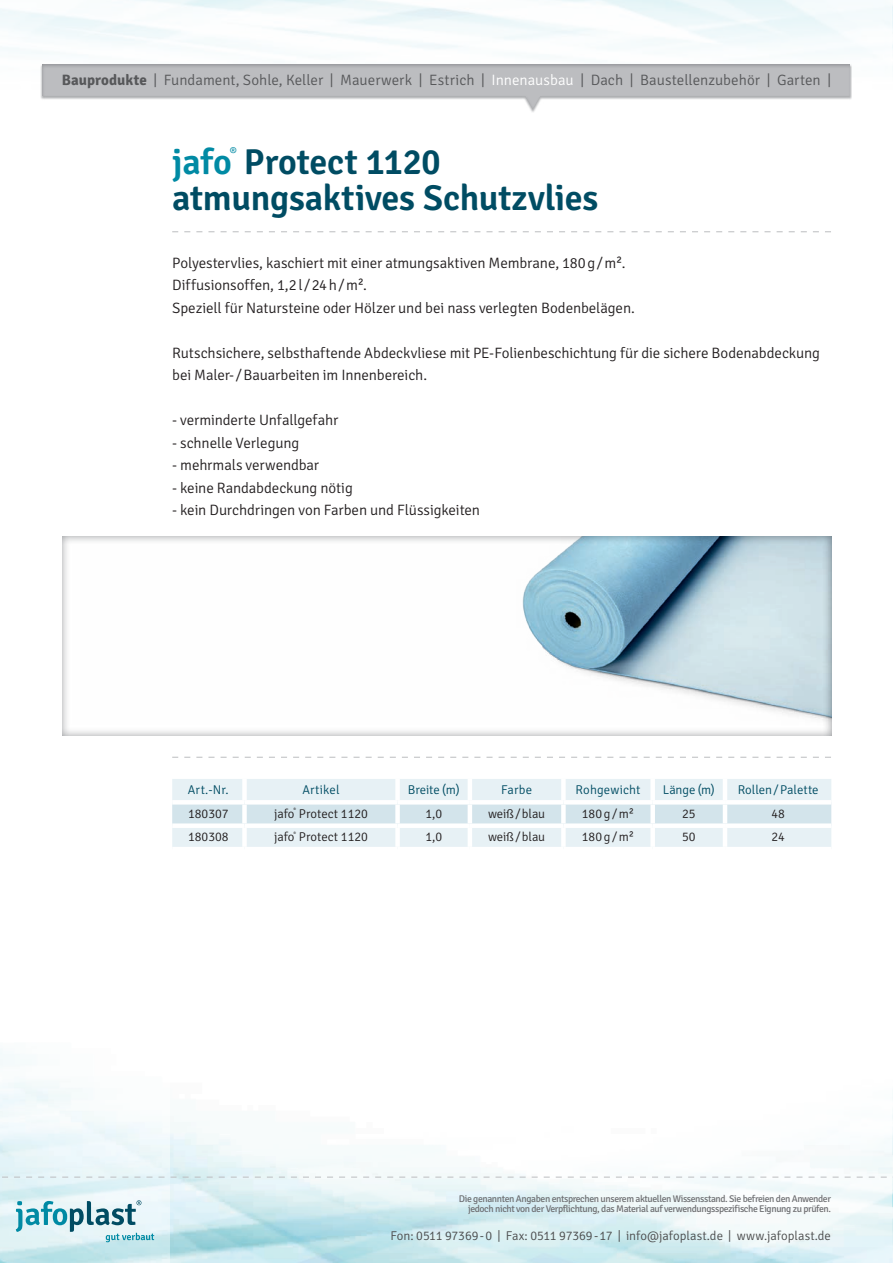
<style>
.page{position:relative;width:893px;height:1263px;background:#fff}
.page>*{position:absolute;margin:0;border:0;box-sizing:border-box;transform-origin:0 0}
.t1{font:600 36px "Signika";letter-spacing:-.005em;color:#004c63}
.t2{font:300 15px/22.5px "Signika";letter-spacing:-.01em;color:#231f20}
.t3{font:300 15px "Signika";color:#57585a}
.t4{font:300 12.75px "Signika";color:#231f20}
.t5{font:300 12.75px "Signika";color:#4b4c4d}
.t6{font:300 12.75px "Signika";letter-spacing:.005em;color:#004c63}
.t7{font:300 12px "Signika";color:#008aa4}
.t8{font:9.75px/10.5px "Signika";letter-spacing:-.04em;color:#6d6e71;text-align:right}
.t9{font:300 4.5px "Signika";color:#231f20}
.s1{font-weight:700}
.s2{color:#fff}
.s3{color:#008aa4}
</style>
<div class="page">
<svg style="left:0;top:1177px;width:893px;height:1px"></svg>
<svg style="left:172px;top:231px;width:659px;height:1px"></svg>
<svg style="left:172px;top:757px;width:659px;height:1px"></svg>
<svg style="left:62px;top:535px;width:770px;height:201px"></svg>
<div style="left:172px;top:779px;width:659px;height:68px;background:#e7f1f5"></div>
<div style="left:172px;top:804px;width:659px;height:19px;background:#d3e4eb"></div>
<div style="left:242px;top:779px;width:5px;height:21px;background:#fff"></div>
<div style="left:395px;top:779px;width:5px;height:21px;background:#fff"></div>
<hr style="left:468px;top:779px;width:4px;height:21px;background:#fff">
<div style="left:561px;top:779px;width:5px;height:21px;background:#fff"></div>
<div style="left:650px;top:779px;width:5px;height:21px;background:#fff"></div>
<hr style="left:723px;top:779px;width:4px;height:21px;background:#fff">
<hr style="left:172px;top:800px;width:72px;height:4px;background:#fff">
<hr style="left:244px;top:800px;width:154px;height:4px;background:#fff">
<div style="left:242px;top:804px;width:5px;height:19px;background:#fff"></div>
<hr style="left:398px;top:800px;width:72px;height:4px;background:#fff">
<div style="left:395px;top:804px;width:5px;height:19px;background:#fff"></div>
<hr style="left:470px;top:800px;width:93px;height:4px;background:#fff">
<hr style="left:468px;top:804px;width:4px;height:19px;background:#fff">
<hr style="left:563px;top:800px;width:90px;height:4px;background:#fff">
<div style="left:561px;top:804px;width:5px;height:19px;background:#fff"></div>
<hr style="left:653px;top:800px;width:72px;height:4px;background:#fff">
<div style="left:650px;top:804px;width:5px;height:19px;background:#fff"></div>
<hr style="left:725px;top:800px;width:106px;height:4px;background:#fff">
<hr style="left:723px;top:804px;width:4px;height:19px;background:#fff">
<div style="left:172px;top:823px;width:72px;height:5px;background:#fff"></div>
<div style="left:244px;top:823px;width:154px;height:5px;background:#fff"></div>
<div style="left:242px;top:828px;width:5px;height:19px;background:#fff"></div>
<div style="left:398px;top:823px;width:72px;height:5px;background:#fff"></div>
<div style="left:395px;top:828px;width:5px;height:19px;background:#fff"></div>
<div style="left:470px;top:823px;width:93px;height:5px;background:#fff"></div>
<hr style="left:468px;top:828px;width:4px;height:19px;background:#fff">
<div style="left:563px;top:823px;width:90px;height:5px;background:#fff"></div>
<div style="left:561px;top:828px;width:5px;height:19px;background:#fff"></div>
<div style="left:653px;top:823px;width:72px;height:5px;background:#fff"></div>
<div style="left:650px;top:828px;width:5px;height:19px;background:#fff"></div>
<div style="left:725px;top:823px;width:106px;height:5px;background:#fff"></div>
<hr style="left:723px;top:828px;width:4px;height:19px;background:#fff">
<hr style="left:172px;top:847px;width:72px;height:4px;background:#fff">
<hr style="left:244px;top:847px;width:154px;height:4px;background:#fff">
<hr style="left:563px;top:847px;width:90px;height:4px;background:#fff">
<svg style="left:16px;top:1200px;width:138px;height:42px;background:#afd3db"></svg>
<div style="left:41px;top:64px;width:811px;height:49px;background:#fff"></div>
<div style="left:42px;top:63px;width:810px;height:48px;background:#939598;opacity:.5"></div>
<p class="t3" style="left:62px;top:72px;width:771px"><span class="s1">Bauprodukte</span> | Fundament, Sohle, Keller | Mauerwerk | Estrich | <span class="s2">Innenausbau</span> | Dach | Baustellenzubehör | Garten |</p>
<p class="t7" style="left:230px;top:145px;width:9px">®</p>
<h1 class="t1" style="left:172px;top:177px;width:428px">atmungsaktives Schutzvlies</h1>
<h1 class="t1" style="left:172px;top:141px;width:270px"><span class="s3">jafo</span> Protect 1120</h1>
<p class="t2" style="left:172px;top:252px;width:464px">Polyestervlies, kaschiert mit einer atmungsaktiven Membrane, 180g/m².<br>Diffusionsoffen, 1,2l/24h/m².<br>Speziell für Natursteine oder Hölzer und bei nass verlegten Bodenbelägen.</p>
<p class="t2" style="left:172px;top:342px;width:649px">Rutschsichere, selbsthaftende Abdeckvliese mit PE-Folienbeschichtung für die sichere Bodenabdeckung bei Maler- /Bauarbeiten im Innenbereich.</p>
<p class="t2" style="left:172px;top:409px;width:168px">- verminderte Unfallgefahr</p>
<p class="t2" style="left:172px;top:432px;width:129px">- schnelle Verlegung</p>
<p class="t2" style="left:172px;top:454px;width:149px">- mehrmals verwendbar</p>
<p class="t2" style="left:172px;top:477px;width:182px">- keine Randabdeckung nötig</p>
<p class="t2" style="left:172px;top:499px;width:309px">- kein Durchdringen von Farben und Flüssigkeiten</p>
<p class="t6" style="left:188px;top:783px;width:42px">Art.-Nr.</p>
<p class="t6" style="left:302px;top:783px;width:39px">Artikel</p>
<p class="t6" style="left:408px;top:783px;width:53px">Breite (m)</p>
<p class="t6" style="left:501px;top:783px;width:32px">Farbe</p>
<p class="t6" style="left:576px;top:783px;width:66px">Rohgewicht</p>
<p class="t6" style="left:663px;top:783px;width:54px">Länge (m)</p>
<p class="t6" style="left:738px;top:783px;width:82px">Rollen/Palette</p>
<p class="t4" style="left:188px;top:807px;width:42px">180307</p>
<p class="t4" style="left:274px;top:807px;width:95px">jafo Protect 1120</p>
<p class="t9" style="left:294px;top:807px;width:4px">®</p>
<p class="t4" style="left:425px;top:807px;width:18px">1,0</p>
<p class="t4" style="left:488px;top:807px;width:59px">weiß/blau</p>
<p class="t4" style="left:582px;top:807px;width:54px">180g/m²</p>
<p class="t4" style="left:682px;top:807px;width:15px">25</p>
<p class="t4" style="left:771px;top:807px;width:15px">48</p>
<p class="t9" style="left:294px;top:831px;width:4px">®</p>
<p class="t4" style="left:188px;top:830px;width:42px">180308</p>
<p class="t4" style="left:274px;top:830px;width:95px">jafo Protect 1120</p>
<p class="t4" style="left:425px;top:830px;width:18px">1,0</p>
<p class="t4" style="left:488px;top:830px;width:59px">weiß/blau</p>
<p class="t4" style="left:582px;top:830px;width:54px">180g/m²</p>
<p class="t4" style="left:682px;top:830px;width:15px">50</p>
<p class="t4" style="left:771px;top:830px;width:15px">24</p>
<p class="t8" style="left:459px;top:1193px;width:374px">Die genannten Angaben entsprechen unserem aktuellen Wissensstand. Sie befreien den Anwender jedoch nicht von der Verpflichtung, das Material auf verwendungsspezifische Eignung zu prüfen.</p>
<p class="t5" style="left:390px;top:1228px;width:442px">Fon: 0511 97369-0 | Fax: 0511 97369-17 | info@jafoplast.de | www.jafoplast.de</p>
</div>
